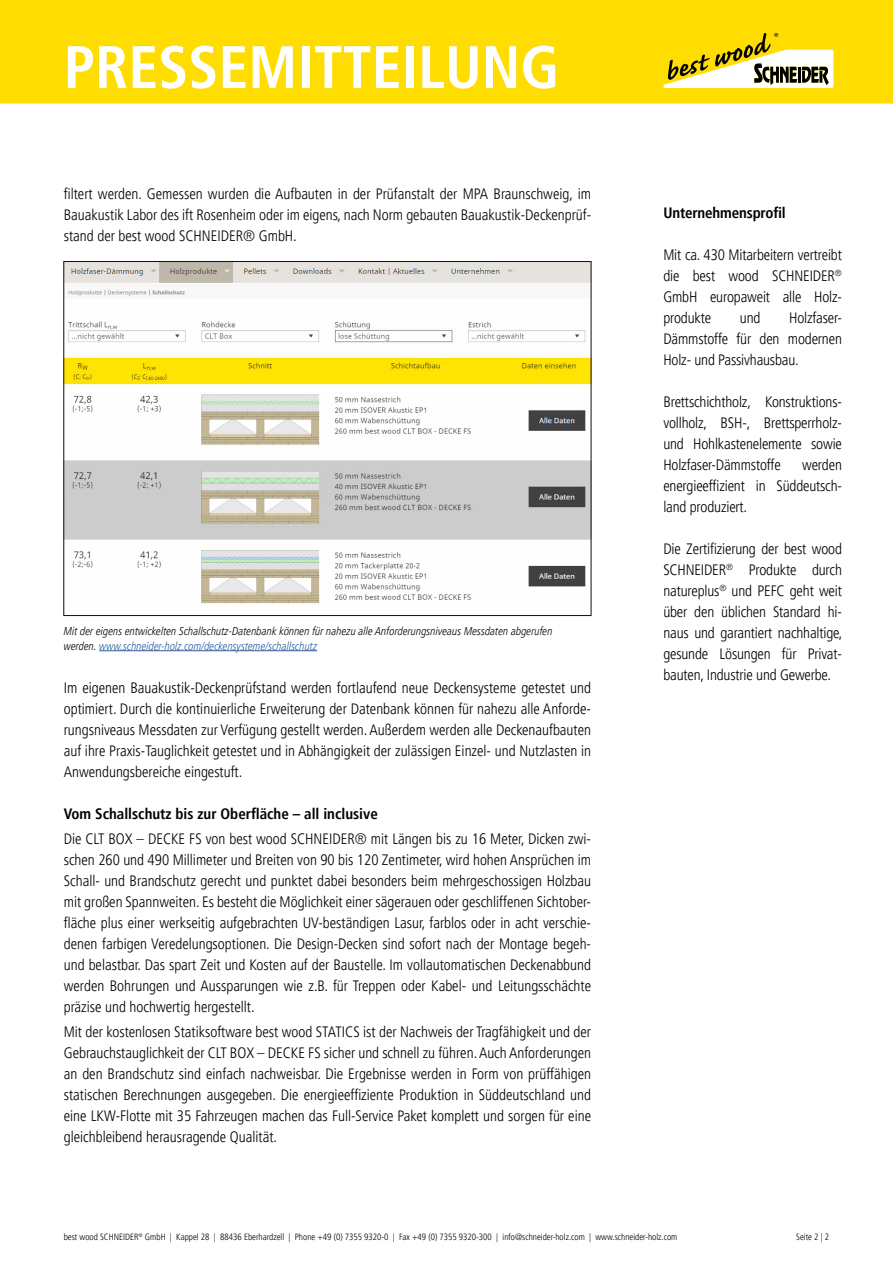
<style>
.page{position:relative;width:893px;height:1263px;background:#fff}
.page>*{position:absolute;margin:0;border:0;box-sizing:border-box;transform-origin:0 0}
.t1{font:700 condensed 60px "Frutiger LT Pro";color:#fff}
.t2{font:300 condensed 15px/21px "Frutiger LT Pro";letter-spacing:-.01em;color:#000;text-align:justify}
.t3{font:700 condensed 15px "Frutiger LT Pro";color:#000}
.t4{font:italic 300 condensed 11.25px/15px "Frutiger LT Pro";color:#000}
.t5{font:300 condensed 9px "Frutiger LT Pro";color:#000}
.s1{color:#275b9b}
</style>
<div class="page">
<div style="left:0;top:0;width:893px;height:104px;background:#fd0"></div>
<svg style="left:663px;top:33px;width:170px;height:55px"></svg>
<img style="left:66px;top:263px;width:523px;height:341px">
<hr style="left:99px;top:650px;width:218px;height:1px;background:#275b9b">
<h1 class="t1" style="left:64px;top:32px;width:497px">PRESSEMITTEILUNG</h1>
<p class="t2" style="left:64px;top:184px;width:529px">filtert werden. Gemessen wurden die Aufbauten in der Prüfanstalt der MPA Braunschweig, im Bauakustik Labor des ift Rosenheim oder im eigens, nach Norm gebauten Bauakustik-Deckenprüf&shy;stand der best wood SCHNEIDER® GmbH.</p>
<p class="t4" style="left:64px;top:623px;width:490px">Mit der eigens entwickelten Schallschutz-Datenbank können für nahezu alle Anforderungsniveaus Messdaten abgerufen werden. <span class="s1">www.schneider-holz.com/deckensysteme/schallschutz</span></p>
<p class="t2" style="left:64px;top:677px;width:529px">Im eigenen Bauakustik-Deckenprüfstand werden fortlaufend neue Deckensysteme getestet und optimiert. Durch die kontinuierliche Erweiterung der Datenbank können für nahezu alle Anforde&shy;rungsniveaus Messdaten zur Verfügung gestellt werden. Außerdem werden alle Deckenaufbauten auf ihre Praxis-Tauglichkeit getestet und in Abhängigkeit der zulässigen Einzel- und Nutzlasten in Anwendungsbereiche eingestuft.</p>
<p class="t3" style="left:64px;top:805px;width:316px">Vom Schallschutz bis zur Oberfläche – all inclusive</p>
<p class="t2" style="left:64px;top:828px;width:529px">Die CLT BOX – DECKE FS von best wood SCHNEIDER® mit Längen bis zu 16 Meter, Dicken zwi&shy;schen 260 und 490 Millimeter und Breiten von 90 bis 120 Zentimeter, wird hohen Ansprüchen im Schall- und Brandschutz gerecht und punktet dabei besonders beim mehrgeschossigen Holzbau mit großen Spannweiten. Es besteht die Möglichkeit einer sägerauen oder geschliffenen Sichtober&shy;fläche plus einer werkseitig aufgebrachten UV-beständigen Lasur, farblos oder in acht verschie&shy;denen farbigen Veredelungsoptionen. Die Design-Decken sind sofort nach der Montage begeh&shy;und belastbar. Das spart Zeit und Kosten auf der Baustelle. Im vollautomatischen Deckenabbund werden Bohrungen und Aussparungen wie z.B. für Treppen oder Kabel- und Leitungsschächte präzise und hochwertig hergestellt.</p>
<p class="t2" style="left:64px;top:1022px;width:529px">Mit der kostenlosen Statiksoftware best wood STATICS ist der Nachweis der Tragfähigkeit und der Gebrauchstauglichkeit der CLT BOX – DECKE FS sicher und schnell zu führen. Auch Anforderungen an den Brandschutz sind einfach nachweisbar. Die Ergebnisse werden in Form von prüffähigen statischen Berechnungen ausgegeben. Die energieeffiziente Produktion in Süddeutschland und eine LKW-Flotte mit 35 Fahrzeugen machen das Full-Service Paket komplett und sorgen für eine gleichbleibend herausragende Qualität.</p>
<p class="t3" style="left:663px;top:204px;width:124px">Unternehmensprofil</p>
<p class="t2" style="left:663px;top:245px;width:180px">Mit ca. 430 Mitarbeitern vertreibt die best wood SCHNEIDER<sup>® </sup>GmbH europaweit alle Holz&shy;produkte</p>
<p class="t2" style="left:663px;top:308px;width:180px;text-indent:126px">Holzfaser-Dämmstoffe für den modernen Holz- und Passivhausbau.</p>
<p class="t2" style="left:663px;top:392px;width:180px">Brettschichtholz, Konstruktions&shy;vollholz, BSH-, Brettsperrholz&shy;und Hohlkastenelemente sowie Holzfaser-Dämmstoffe</p>
<p class="t2" style="left:740px;top:308px;width:22px">und</p>
<p class="t2" style="left:663px;top:455px;width:180px;text-indent:139px">werden energieeffizient in Süddeutsch&shy;land produziert.</p>
<p class="t2" style="left:663px;top:539px;width:181px">Die Zertifizierung der best wood SCHNEIDER<sup>®</sup> Produkte durch natureplus<sup>®</sup> und PEFC geht weit über den üblichen Standard hi&shy;naus und garantiert nachhaltige, gesunde Lösungen für Privat&shy;bauten, Industrie und Gewerbe.</p>
<p class="t5" style="left:64px;top:1232px;width:615px">best wood SCHNEIDER<sup>®</sup> GmbH | Kappel 28 | 88436 Eberhardzell | Phone +49 (0) 7355 9320-0 | Fax +49 (0) 7355 9320-300 | info@schneider-holz.com | www.schneider-holz.com</p>
<p class="t5" style="left:796px;top:1232px;width:34px">Seite 2 | 2</p>
</div>
